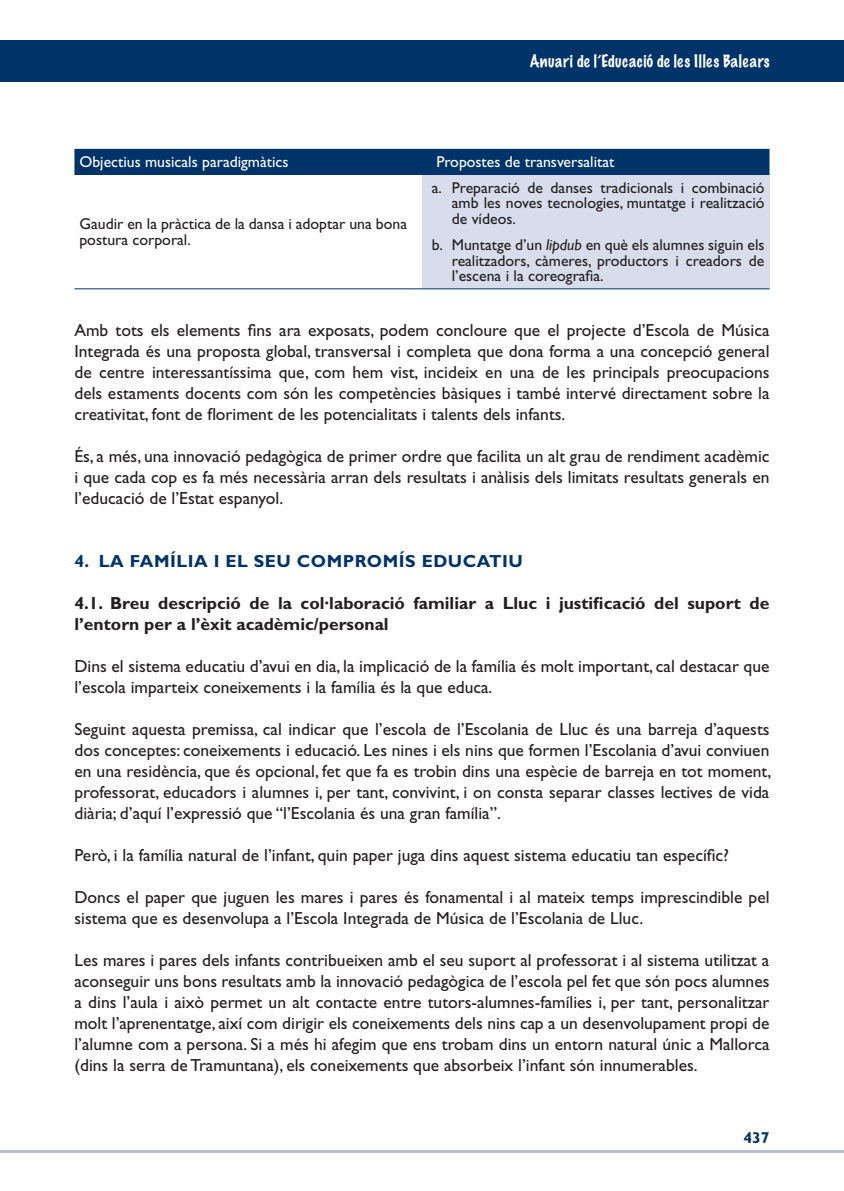
<style>
.page{position:relative;width:844px;height:1191px;background:#fff}
.page>*{position:absolute;margin:0;border:0;box-sizing:border-box;transform-origin:0 0}
.t1{font:17.5px/21px "Gill Sans Std";color:#231f20;text-align:justify}
.t2{font:700 17.5px/21px "Gill Sans Std";color:#231f20}
.t3{font:700 17.5px "Gill Sans Std";letter-spacing:.03em;color:#003367}
.t4{font:15.75px/15.8px "Gill Sans Std";color:#231f20;text-align:justify}
.t5{font:15.75px "Gill Sans Std";color:#fff}
.t6{font:100 15.75px "Marker Felt";letter-spacing:.03em;color:#fff}
.t7{font:700 15.75px "Gill Sans Std";color:#003367}
.s1{font-style:italic}
</style>
<div class="page">
<div style="left:0;top:40px;width:843px;height:42px;background:#003367"></div>
<hr style="left:0;top:1150px;width:843px;height:2px;background:#b4bed5">
<div style="left:74px;top:149px;width:695px;height:25px;background:#003367"></div>
<div style="left:422px;top:174px;width:347px;height:115px;background:#d7ddea"></div>
<hr style="left:74px;top:174px;width:348px;height:1px;background:#003367">
<hr style="left:422px;top:174px;width:347px;height:1px;background:#003367">
<hr style="left:74px;top:288px;width:348px;height:1px;background:#003367">
<hr style="left:422px;top:288px;width:347px;height:1px;background:#003367">
<p class="t6" style="left:529px;top:49px;width:241px">Anuari de l’Educació de les Illes Balears</p>
<p class="t5" style="left:79px;top:153px;width:210px">Objectius musicals paradigmàtics</p>
<p class="t5" style="left:436px;top:153px;width:179px">Propostes de transversalitat</p>
<p class="t4" style="left:451px;top:180px;width:314px;text-indent:-20px">a. Preparació de danses tradicionals i combinació amb les noves tecnologies, muntatge i realització de vídeos.</p>
<p class="t4" style="left:451px;top:237px;width:314px;text-indent:-20px">b. Muntatge d’un <span class="s1">lipdub</span> en què els alumnes siguin els realitzadors, càmeres, productors i creadors de l’escena i la coreografia.</p>
<p class="t1" style="left:74px;top:320px;width:696px">Amb tots els elements fins ara exposats, podem concloure que el projecte d’Escola de Música Integrada és una proposta global, transversal i completa que dona forma a una concepció general de centre interessantíssima que, com hem vist, incideix en una de les principals preocupacions dels estaments docents com són les competències bàsiques i també intervé directament sobre la creativitat, font de floriment de les potencialitats i talents dels infants.</p>
<p class="t1" style="left:74px;top:446px;width:696px">És, a més, una innovació pedagògica de primer ordre que facilita un alt grau de rendiment acadèmic i que cada cop es fa més necessària arran dels resultats i anàlisis dels limitats resultats generals en l’educació de l’Estat espanyol.</p>
<p class="t4" style="left:79px;top:216px;width:329px">Gaudir en la pràctica de la dansa i adoptar una bona postura corporal.</p>
<p class="t3" style="left:74px;top:551px;width:450px">4. LA FAMÍLIA I EL SEU COMPROMÍS EDUCATIU</p>
<p class="t2" style="left:74px;top:593px;width:696px">4.1. Breu descripció de la col·laboració familiar a Lluc i justificació del suport de l’entorn per a l’èxit acadèmic/personal</p>
<p class="t1" style="left:74px;top:656px;width:696px">Dins el sistema educatiu d’avui en dia, la implicació de la família és molt important, cal destacar que l’escola imparteix coneixements i la família és la que educa.</p>
<p class="t1" style="left:74px;top:719px;width:698px">Seguint aquesta premissa, cal indicar que l’escola de l’Escolania de Lluc és una barreja d’aquests dos conceptes: coneixements i educació. Les nines i els nins que formen l’Escolania d’avui conviuen en una residència, que és opcional, fet que fa es trobin dins una espècie de barreja en tot moment, professorat, educadors i alumnes i, per tant, convivint, i on consta separar classes lectives de vida diària; d’aquí l’expressió que “l’Escolania és una gran família”.</p>
<p class="t1" style="left:74px;top:845px;width:656px">Però, i la família natural de l’infant, quin paper juga dins aquest sistema educatiu tan específic?</p>
<p class="t1" style="left:74px;top:887px;width:696px">Doncs el paper que juguen les mares i pares és fonamental i al mateix temps imprescindible pel sistema que es desenvolupa a l’Escola Integrada de Música de l’Escolania de Lluc.</p>
<p class="t1" style="left:74px;top:950px;width:696px">Les mares i pares dels infants contribueixen amb el seu suport al professorat i al sistema utilitzat a aconseguir uns bons resultats amb la innovació pedagògica de l’escola pel fet que són pocs alumnes a dins l’aula i això permet un alt contacte entre tutors-alumnes-famílies i, per tant, personalitzar molt l’aprenentatge, així com dirigir els coneixements dels nins cap a un desenvolupament propi de l’alumne com a persona. Si a més hi afegim que ens trobam dins un entorn natural únic a Mallorca (dins la serra de Tramuntana), els coneixements que absorbeix l’infant són innumerables.</p>
<p class="t7" style="left:743px;top:1128px;width:28px">437</p>
</div>
